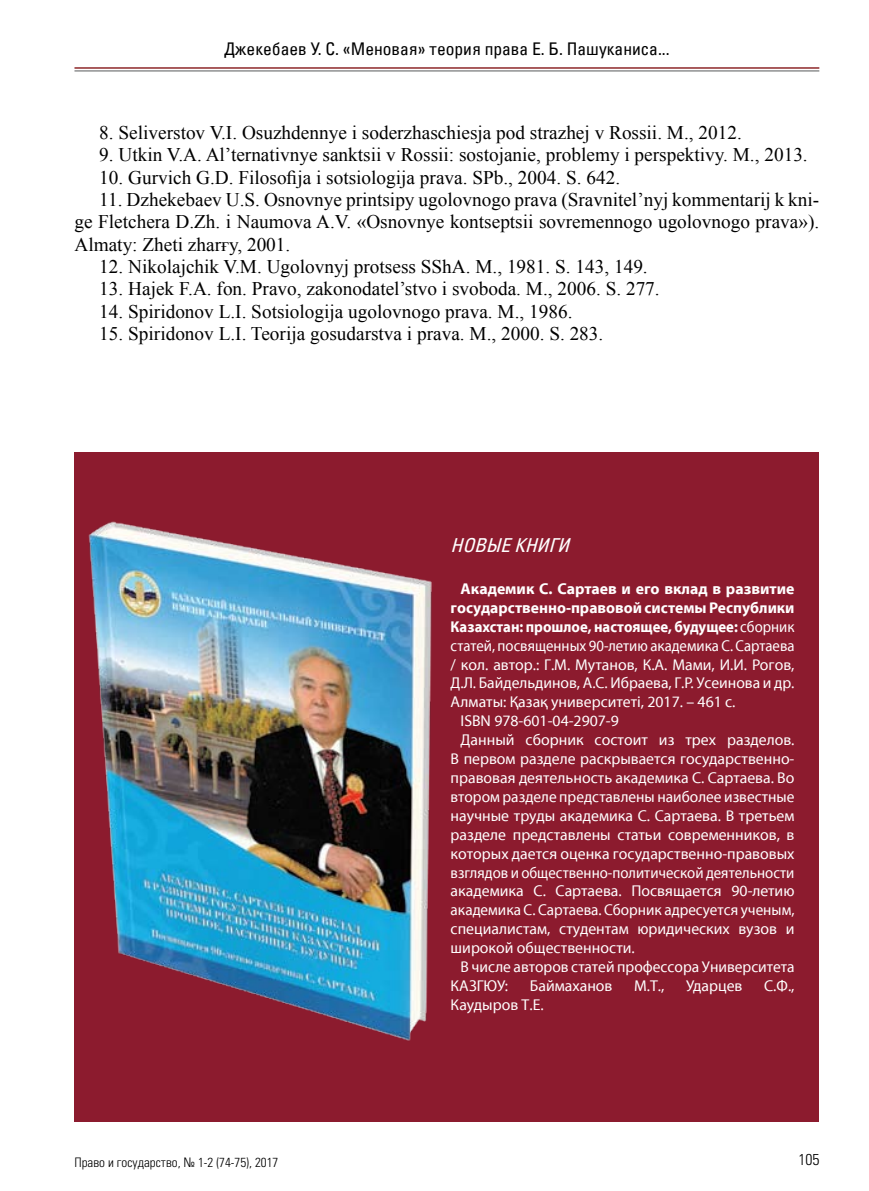
<style>
.page{position:relative;width:869px;height:1191px;background:#fff}
.page>*{position:absolute;margin:0;border:0;box-sizing:border-box;transform-origin:0 0}
.t1{font:19.25px/22.4px "Times New Roman";color:#000;text-align:justify}
.t2{font:italic 19.25px "Partner Condensed kaz";color:#fff}
.t3{font:17.5px "Partner Condensed kaz";color:#000}
.t4{font:15.75px "SM Myriad Pro Regular";color:#fff}
.t5{font:15.75px/18.9px "SM Myriad Pro Bold";color:#fff;text-align:justify}
.t6{font:15.75px "SM Myriad Pro Regular";color:#fff;scale:.94 1}
.t7{font:15.75px "SM Myriad Pro Regular";color:#fff;scale:.96 1}
.t8{font:300 condensed 15.75px "Partner";color:#000}
.t9{font:300 condensed 13.12px "Partner";color:#000}
.s1{font-family:"SM Myriad Pro Regular"}
</style>
<div class="page">
<hr style="left:74px;top:67px;width:745px;height:2px;background:#9e4648">
<hr style="left:74px;top:71px;width:745px;height:1px;background:#58595b">
<div style="left:74px;top:451px;width:745px;height:670px;background:#8c1b2e"></div>
<img style="left:88px;top:521px;width:344px;height:520px">
<p class="t3" style="left:224px;top:38px;width:447px">Джекебаев У. С. «Меновая» теория права Е. Б. Пашуканиса...</p>
<p class="t1" style="left:99px;top:121px;width:643px">8. Seliverstov V.I. Osuzhdennye i soderzhaschiesja pod strazhej v Rossii. M., 2012.</p>
<p class="t1" style="left:99px;top:143px;width:709px">9. Utkin V.A. Al’ternativnye sanktsii v Rossii: sostojanie, problemy i perspektivy. M., 2013.</p>
<p class="t1" style="left:99px;top:166px;width:522px">10. Gurvich G.D. Filosofija i sotsiologija prava. SPb., 2004. S. 642.</p>
<p class="t1" style="left:74px;top:188px;width:746px;text-indent:25px">11. Dzhekebaev U.S. Osnovnye printsipy ugolovnogo prava (Sravnitel’nyj kommentarij k kni&shy;ge Fletchera D.Zh. i Naumova A.V. «Osnovnye kontseptsii sovremennogo ugolovnogo prava»).<br>Almaty: Zhetі zharғy, 2001.</p>
<p class="t1" style="left:99px;top:255px;width:549px">12. Nikolajchik V.M. Ugolovnyj protsess SShA. M., 1981. S. 143, 149.</p>
<p class="t1" style="left:99px;top:277px;width:561px">13. Hajek F.A. fon. Pravo, zakonodatel’stvo i svoboda. M., 2006. S. 277.</p>
<p class="t1" style="left:99px;top:300px;width:474px">14. Spiridonov L.I. Sotsiologija ugolovnogo prava. M., 1986.</p>
<p class="t1" style="left:99px;top:322px;width:505px">15. Spiridonov L.I. Teorija gosudarstva i prava. M., 2000. S. 283.</p>
<p class="t2" style="left:450px;top:534px;width:126px">Новыекниги</p>
<p class="t5" style="left:450px;top:579px;width:345px;text-indent:10px">Академик С. Сартаев и его вклад в развитие государственно-правовой системы Республики Казахстан: прошлое, настоящее, будущее: <span class="s1">сборник</span></p>
<p class="t6" style="left:450px;top:635px;width:367px">статей, посвященных 90-летию академика С. Сартаева</p>
<p class="t4" style="left:450px;top:654px;width:345px">/ кол. автор.: Г.М. Мутанов, К.А. Мами, И.И. Рогов,</p>
<p class="t4" style="left:450px;top:673px;width:345px">Д.Л. Байдельдинов, А.С. Ибраева, Г.Р. Усеинова и др.</p>
<p class="t4" style="left:450px;top:692px;width:286px">Алматы: Қазақ университеті, 2017. – 461 с.</p>
<p class="t4" style="left:460px;top:711px;width:160px">ISBN 978-601-04-2907-9</p>
<p class="t4" style="left:460px;top:730px;width:335px">Данный сборник состоит из трех разделов.</p>
<p class="t4" style="left:450px;top:749px;width:345px">В первом разделе раскрывается государственно-</p>
<p class="t4" style="left:450px;top:768px;width:345px">правовая деятельность академика С. Сартаева. Во</p>
<p class="t4" style="left:450px;top:787px;width:345px">втором разделе представлены наиболее известные</p>
<p class="t4" style="left:450px;top:805px;width:345px">научные труды академика С. Сартаева. В третьем</p>
<p class="t4" style="left:450px;top:824px;width:345px">разделе представлены статьи современников, в</p>
<p class="t4" style="left:450px;top:843px;width:345px">которых дается оценка государственно-правовых</p>
<p class="t6" style="left:450px;top:862px;width:367px">взглядов и общественно-политической деятельности</p>
<p class="t4" style="left:450px;top:881px;width:345px">академика С. Сартаева. Посвящается 90-летию</p>
<p class="t7" style="left:450px;top:900px;width:359px">академика С. Сартаева. Сборник адресуется ученым,</p>
<p class="t4" style="left:450px;top:919px;width:345px">специалистам, студентам юридических вузов и</p>
<p class="t4" style="left:450px;top:938px;width:186px">широкой общественности.</p>
<p class="t4" style="left:460px;top:957px;width:335px">В числе авторов статей профессора Университета</p>
<p class="t4" style="left:450px;top:976px;width:59px">КАЗГЮУ:</p>
<p class="t4" style="left:529px;top:976px;width:84px">Баймаханов</p>
<p class="t4" style="left:633px;top:976px;width:32px">М.Т.,</p>
<p class="t4" style="left:685px;top:976px;width:58px">Ударцев</p>
<p class="t4" style="left:763px;top:976px;width:32px">С.Ф.,</p>
<p class="t4" style="left:450px;top:994px;width:94px">Каудыров Т.Е.</p>
<p class="t9" style="left:74px;top:1155px;width:205px">Право и государство, № 1-2 (74-75), 2017</p>
<p class="t8" style="left:798px;top:1150px;width:22px">105</p>
</div>
